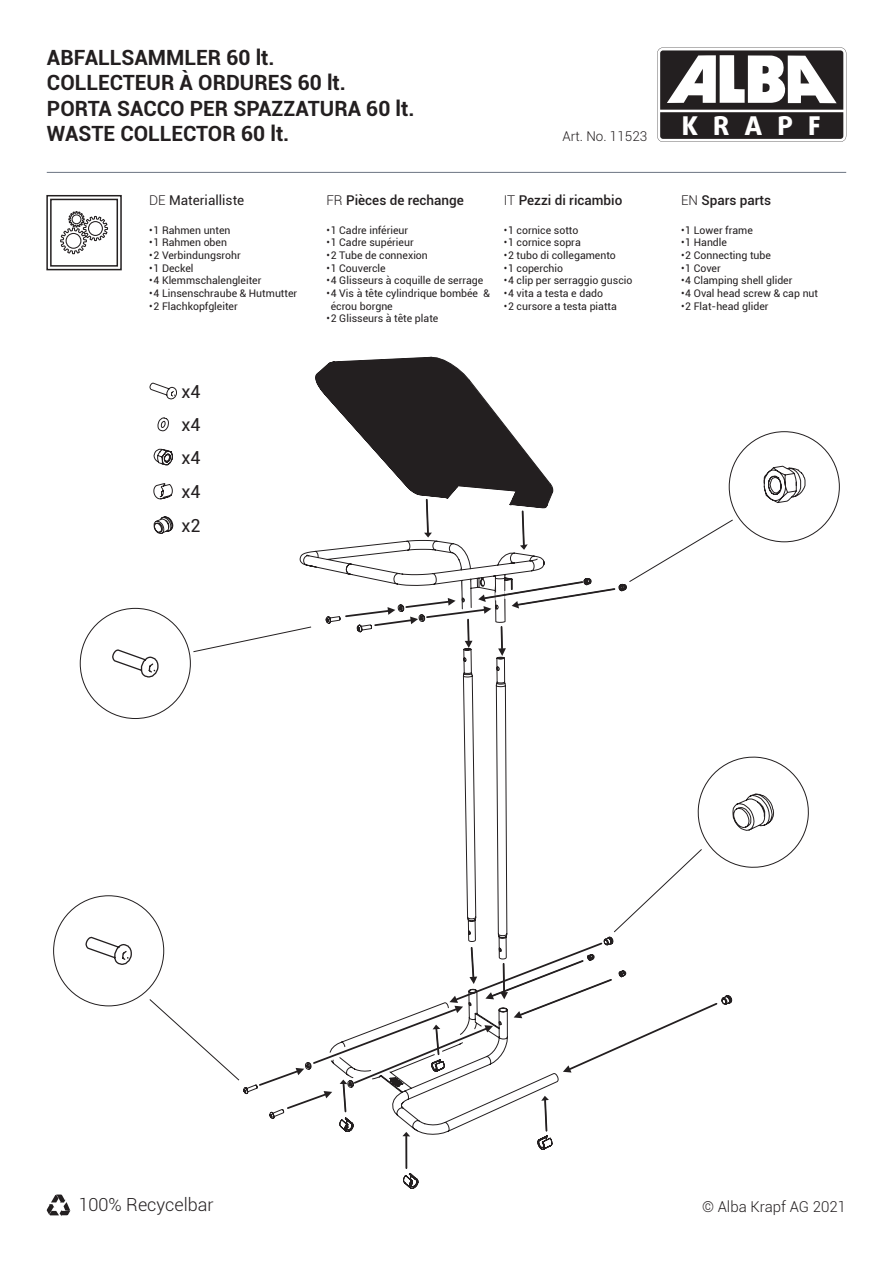
<style>
.page{position:relative;width:893px;height:1263px;background:#fff}
.page>*{position:absolute;margin:0;border:0;box-sizing:border-box;transform-origin:0 0}
.t1{font:800 25.8px "Daxline Pro";color:#fff}
.t2{font:700 21px "Roboto";color:#231f20}
.t3{font:300 18px "Roboto";color:#231f20}
.t4{font:18px "Roboto";color:#231f20}
.t5{font:300 15px "Roboto";color:#231f20}
.t6{font:500 13.5px "Roboto";color:#231f20}
.t7{font:13.5px "Roboto";color:#231f20}
.t8{font:300 13.5px "Roboto";color:#231f20}
.t9{font:10.5px/12.6px "Roboto";color:#231f20}
.s1{font-weight:300}
</style>
<div class="page">
<svg style="left:47px;top:1194px;width:23px;height:22px"></svg>
<hr style="left:47px;top:172px;width:799px;height:1px;background:#6c7582">
<svg style="left:657px;top:47px;width:189px;height:95px"></svg>
<div style="left:46px;top:195px;width:76px;height:75px;border:2px solid #231f20"></div>
<svg style="left:60px;top:211px;width:49px;height:44px"></svg>
<div style="left:50px;top:199px;width:68px;height:68px;border:2px solid #231f20"></div>
<svg style="left:149px;top:382px;width:28px;height:18px"></svg>
<svg style="left:153px;top:448px;width:20px;height:18px"></svg>
<svg style="left:157px;top:417px;width:12px;height:15px"></svg>
<svg style="left:153px;top:483px;width:20px;height:17px"></svg>
<svg style="left:153px;top:516px;width:21px;height:18px"></svg>
<svg style="left:243px;top:356px;width:489px;height:833px"></svg>
<hr style="left:405px;top:1136px;width:2px;height:32px;background:#231f20">
<svg style="left:315px;top:357px;width:237px;height:193px"></svg>
<svg style="left:344px;top:567px;width:272px;height:89px"></svg>
<svg style="left:258px;top:941px;width:461px;height:195px"></svg>
<svg style="left:85px;top:936px;width:47px;height:29px"></svg>
<svg style="left:149px;top:999px;width:91px;height:82px"></svg>
<svg style="left:613px;top:754px;width:196px;height:179px"></svg>
<svg style="left:112px;top:649px;width:47px;height:29px"></svg>
<svg style="left:193px;top:626px;width:119px;height:27px"></svg>
<svg style="left:628px;top:519px;width:105px;height:64px"></svg>
<svg style="left:763px;top:465px;width:43px;height:38px"></svg>
<p class="t2" style="left:47px;top:43px;width:229px">ABFALLSAMMLER 60 lt.</p>
<p class="t2" style="left:47px;top:68px;width:301px">COLLECTEUR À ORDURES 60 lt.</p>
<p class="t2" style="left:47px;top:93px;width:369px">PORTA SACCO PER SPAZZATURA 60 lt.</p>
<p class="t2" style="left:47px;top:118px;width:244px">WASTE COLLECTOR 60 lt.</p>
<p class="t8" style="left:563px;top:127px;width:86px">Art. No. 11523</p>
<p class="t7" style="left:149px;top:191px;width:97px"><span class="s1">DE</span> Materialliste</p>
<p class="t9" style="left:149px;top:223px;width:83px">•1 Rahmen unten</p>
<p class="t9" style="left:149px;top:236px;width:79px">•1 Rahmen oben</p>
<p class="t9" style="left:149px;top:249px;width:93px">•2 Verbindungsrohr</p>
<p class="t9" style="left:149px;top:261px;width:46px">•1 Deckel</p>
<p class="t9" style="left:149px;top:274px;width:114px">•4 Klemmschalengleiter</p>
<p class="t9" style="left:149px;top:286px;width:149px">•4 Linsenschraube &amp; Hutmutter</p>
<p class="t9" style="left:149px;top:299px;width:90px">•2 Flachkopfgleiter</p>
<p class="t4" style="left:181px;top:379px;width:21px">x4</p>
<p class="t4" style="left:181px;top:412px;width:21px">x4</p>
<p class="t4" style="left:181px;top:445px;width:21px">x4</p>
<p class="t4" style="left:181px;top:479px;width:21px">x4</p>
<p class="t4" style="left:181px;top:513px;width:21px">x2</p>
<p class="t6" style="left:326px;top:191px;width:139px"><span class="s1">FR</span> Pièces de rechange</p>
<p class="t9" style="left:326px;top:223px;width:83px">•1 Cadre inférieur</p>
<p class="t9" style="left:326px;top:236px;width:89px">•1 Cadre supérieur</p>
<p class="t9" style="left:326px;top:249px;width:103px">•2 Tube de connexion</p>
<p class="t9" style="left:326px;top:261px;width:61px">•1 Couvercle</p>
<p class="t9" style="left:326px;top:274px;width:158px">•4 Glisseurs à coquille de serrage</p>
<p class="t9" style="left:331px;top:286px;width:161px;text-indent:-4px">•4 Vis à tête cylindrique bombée &amp; écrou borgne</p>
<p class="t9" style="left:326px;top:312px;width:113px">•2 Glisseurs à tête plate</p>
<p class="t6" style="left:504px;top:191px;width:120px"><span class="s1">IT</span> Pezzi di ricambio</p>
<p class="t9" style="left:504px;top:223px;width:76px">•1 cornice sotto</p>
<p class="t9" style="left:504px;top:236px;width:78px">•1 cornice sopra</p>
<p class="t9" style="left:504px;top:249px;width:114px">•2 tubo di collegamento</p>
<p class="t9" style="left:504px;top:261px;width:61px">•1 coperchio</p>
<p class="t9" style="left:504px;top:274px;width:130px">•4 clip per serraggio guscio</p>
<p class="t9" style="left:504px;top:286px;width:101px">•4 vita a testa e dado</p>
<p class="t9" style="left:504px;top:299px;width:115px">•2 cursore a testa piatta</p>
<p class="t1" style="left:682px;top:109px;width:140px">K R A P F</p>
<p class="t6" style="left:681px;top:191px;width:92px"><span class="s1">EN</span> Spars parts</p>
<p class="t9" style="left:681px;top:223px;width:73px">•1 Lower frame</p>
<p class="t9" style="left:681px;top:236px;width:48px">•1 Handle</p>
<p class="t9" style="left:681px;top:249px;width:91px">•2 Connecting tube</p>
<p class="t9" style="left:681px;top:261px;width:41px">•1 Cover</p>
<p class="t9" style="left:681px;top:274px;width:113px">•4 Clamping shell glider</p>
<p class="t9" style="left:681px;top:286px;width:139px">•4 Oval head screw &amp; cap nut</p>
<p class="t9" style="left:681px;top:299px;width:89px">•2 Flat-head glider</p>
<p class="t3" style="left:79px;top:1191px;width:137px">100% Recycelbar</p>
<p class="t5" style="left:702px;top:1196px;width:145px">© Alba Krapf AG 2021</p>
</div>
